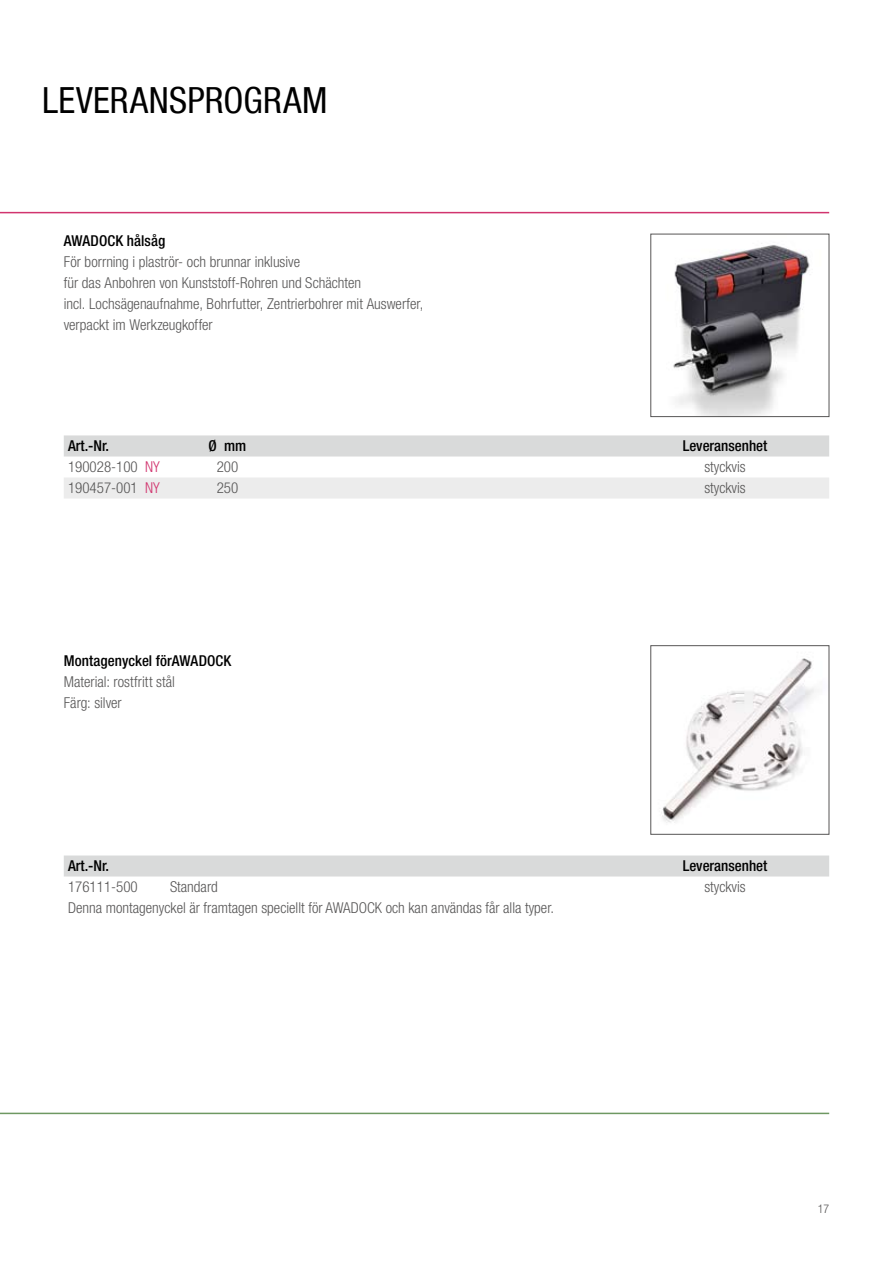
<style>
.page{position:relative;width:893px;height:1263px;background:#fff}
.page>*{position:absolute;margin:0;border:0;box-sizing:border-box;transform-origin:0 0}
.t1{font:condensed 36px "Helvetica Neue LT Com";letter-spacing:.005em;color:#000}
.t2{font:300 condensed 15px/21px "Helvetica Neue LT Com";color:#575656}
.t3{font:500 condensed 15px "Helvetica Neue LT Com";color:#000}
.t4{font:300 condensed 12px "Helvetica Neue LT Com";color:#575656}
.s1{color:#d1346e}
</style>
<div class="page">
<hr style="left:0;top:212px;width:829px;height:1px;background:#d1346e">
<hr style="left:0;top:1113px;width:829px;height:1px;background:#6e9862">
<img style="left:661px;top:658px;width:153px;height:165px">
<div style="left:64px;top:855px;width:765px;height:21px;background:#d9dada"></div>
<img style="left:673px;top:243px;width:137px;height:172px">
<div style="left:64px;top:435px;width:765px;height:21px;background:#d9dada"></div>
<div style="left:64px;top:478px;width:765px;height:20px;background:#ececec"></div>
<h1 class="t1" style="left:42px;top:79px;width:287px">LEVERANSPROGRAM</h1>
<p class="t3" style="left:64px;top:232px;width:103px">AWADOCK hålsåg</p>
<p class="t2" style="left:64px;top:252px;width:361px">För borrning i plaströr- och brunnar inklusive<br>für das Anbohren von Kunststoff-Rohren und Schächten<br>incl. Lochsägenaufnahme, Bohrfutter, Zentrierbohrer mit Auswerfer, verpackt im Werkzeugkoffer</p>
<p class="t3" style="left:68px;top:437px;width:41px">Art.-Nr.</p>
<p class="t3" style="left:209px;top:437px;width:39px">Ø mm</p>
<p class="t3" style="left:683px;top:437px;width:86px">Leveransenhet</p>
<p class="t2" style="left:68px;top:456px;width:93px">190028-100 <span class="s1">NY</span></p>
<p class="t2" style="left:217px;top:456px;width:23px">200</p>
<p class="t2" style="left:704px;top:456px;width:43px">styckvis</p>
<p class="t2" style="left:68px;top:477px;width:93px">190457-001 <span class="s1">NY</span></p>
<p class="t2" style="left:217px;top:477px;width:23px">250</p>
<p class="t2" style="left:704px;top:477px;width:43px">styckvis</p>
<p class="t3" style="left:64px;top:652px;width:169px">Montagenyckel förAWADOCK</p>
<p class="t2" style="left:64px;top:672px;width:113px">Material: rostfritt stål<br>Färg: silver</p>
<p class="t3" style="left:68px;top:857px;width:41px">Art.-Nr.</p>
<p class="t3" style="left:683px;top:857px;width:86px">Leveransenhet</p>
<p class="t2" style="left:68px;top:876px;width:71px">176111-500</p>
<p class="t2" style="left:170px;top:876px;width:49px">Standard</p>
<p class="t2" style="left:704px;top:876px;width:43px">styckvis</p>
<p class="t2" style="left:68px;top:897px;width:487px">Denna montagenyckel är framtagen speciellt för AWADOCK och kan användas får alla typer.</p>
<p class="t4" style="left:818px;top:1201px;width:13px">17</p>
</div>
